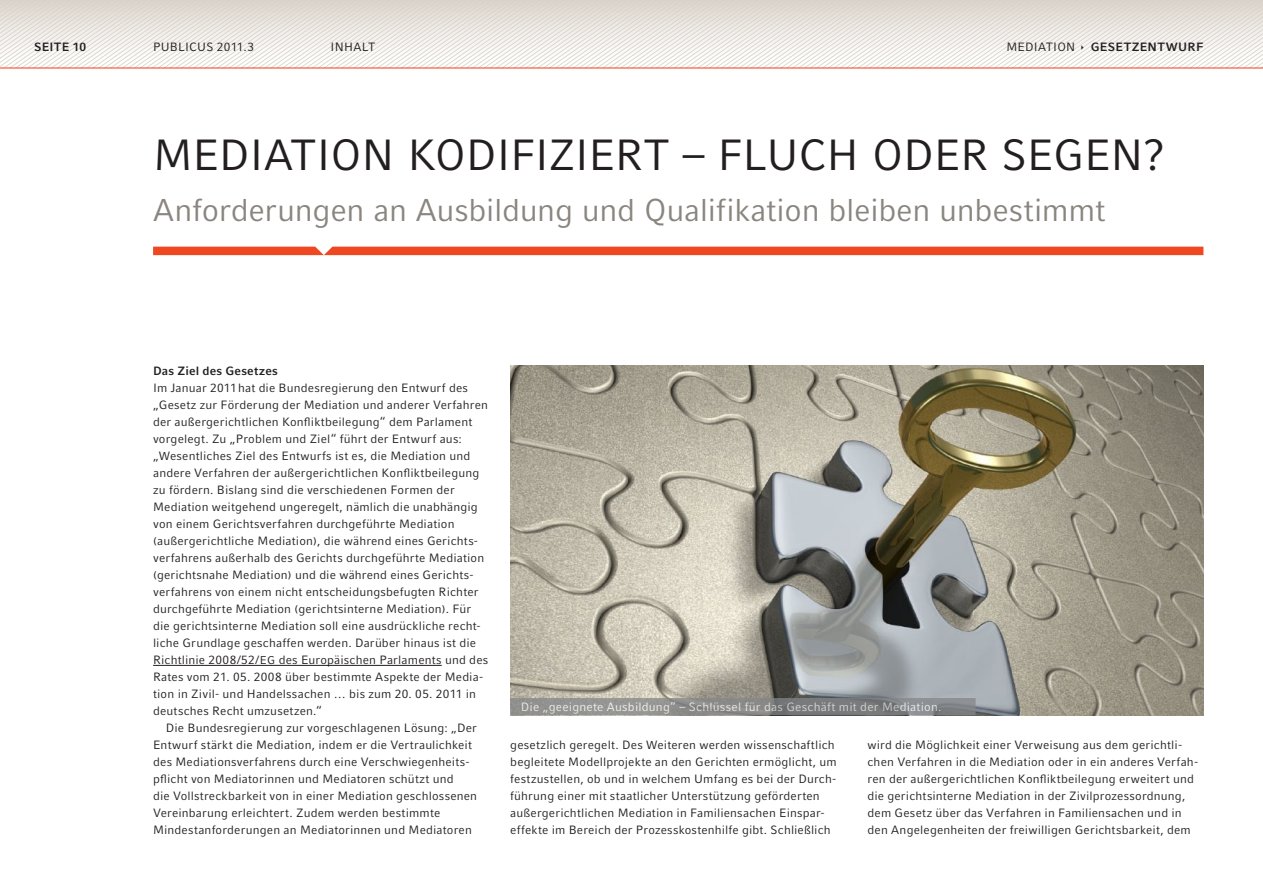
<style>
.page{position:relative;width:1263px;height:893px;background:#fff}
.page>*{position:absolute;margin:0;border:0;box-sizing:border-box;transform-origin:0 0}
.t1{font:43.5px "Compatil Fact LT Pro";letter-spacing:-.01em;color:#231f20}
.t2{font:31.5px "Compatil Fact LT Pro";color:#8a857f}
.t3{font:12px/17.1px "Compatil Fact LT Pro";letter-spacing:.015em;color:#231f20}
.t4{font:12px "Compatil Fact LT Pro";letter-spacing:.015em;color:#fff}
.t5{font:700 12px "Compatil Fact LT Pro";letter-spacing:.025em;color:#231f20}
.s1{font-size:11.25px}
</style>
<div class="page">
<div style="left:153px;top:247px;width:1050px;height:8px;background:#ef4722"></div>
<img style="left:510px;top:366px;width:693px;height:349px">
<hr style="left:0;top:67px;width:1263px;height:2px;background:#ef4722">
<hr style="left:153px;top:665px;width:289px;height:1px;background:#231f20">
<svg style="left:510px;top:698px;width:465px;height:17px;background:#878888"></svg>
<svg style="left:0;top:0;width:1263px;height:68px"></svg>
<p class="t5" style="left:34px;top:40px;width:54px">Seite 10</p>
<p class="t3" style="left:153px;top:38px;width:102px">Publicus 2011.3</p>
<p class="t3" style="left:331px;top:38px;width:46px">I nhalt</p>
<p class="t3" style="left:1006px;top:38px;width:70px">Mediation</p>
<p class="t5" style="left:1091px;top:40px;width:114px">Gesetzentwurf</p>
<h1 class="t1" style="left:153px;top:130px;width:1014px">Mediation kodifiziert – Fluch oder Segen?</h1>
<h2 class="t2" style="left:153px;top:192px;width:954px">Anforderungen an Ausbildung und Qualifikation bleiben unbestimmt</h2>
<p class="t5" style="left:153px;top:363px;width:126px">Das Ziel des Gesetzes</p>
<p class="t3" style="left:153px;top:379px;width:337px">I m Januar 2011hat die Bundesregierung den Entwurf des „Gesetz zur Förderung der Mediation und anderer Verfahren der außergerichtlichen Konfliktbeilegung“ dem Parlament vorgelegt. Zu „Problem und Ziel“ führt der Entwurf aus: „Wesentliches Ziel des Entwurfs ist es, die Mediation und andere Verfahren der außergerichtlichen Konfliktbeilegung zu fördern. Bislang sind die verschiedenen Formen der Mediation weitgehend ungeregelt, nämlich die unabhängig von einem Gerichtsverfahren durchgeführte Mediation <span class="s1">(</span>außergerichtliche Mediation<span class="s1">)</span>, die während eines Gerichts&shy;verfahrens außerhalb des Gerichts durchgeführte Mediation <span class="s1">(</span>gerichtsnahe Mediation<span class="s1">)</span> und die während eines Gerichts&shy;verfahrens von einem nicht entscheidungsbefugten Richter durchgeführte Mediation <span class="s1">(</span>gerichtsinterne Mediation<span class="s1">)</span>. Für die gerichtsinterne Mediation soll eine ausdrückliche recht&shy;liche G rundlage geschaffen werden. Darüber hinaus ist die Richtlinie 2008/52/<span class="s1">EG</span> des Europäischen Parlaments und des Rates vom 21. 05. 2008 über bestimmte Aspekte der Media&shy;tion in Zivil- und Handelssachen … bis zum 20. 05. 2011 in deutsches Recht umzusetzen.“</p>
<p class="t3" style="left:153px;top:719px;width:326px;text-indent:13px">Die Bundesregierung zur vorgeschlagenen Lösung: „Der Entwurf stärkt die Mediation, indem er die Vertraulichkeit des Mediationsverfahrens durch eine Verschwiegenheits&shy;pflicht von Mediatorinnen und Mediatoren schützt und<br>die Vollstreckbarkeit von in einer Mediation geschlossenen Vereinbarung erleichtert. Zudem werden bestimmte Mindestanforderungen an Mediatorinnen und Mediatoren</p>
<p class="t4" style="left:521px;top:700px;width:422px">Die „geeignete Ausbildung“ – Schlüssel für das Geschäft mit der Mediation.</p>
<p class="t3" style="left:510px;top:736px;width:328px">gesetzlich geregelt. Des Weiteren werden wissenschaftlich begleitete Modellprojekte an den Gerichten ermöglicht, um festzustellen, ob und in welchem U mfang es bei der Durch&shy;führung einer mit staatlicher U nterstützung geförderten außergerichtlichen Mediation in Familiensachen Einspar&shy;effekte im Bereich der Prozesskostenhilfe gibt. Schließlich</p>
<p class="t3" style="left:867px;top:736px;width:332px">wird die Möglichkeit einer Verweisung aus dem gerichtli&shy;chen Verfahren in die Mediation oder in ein anderes Verfah&shy;ren der außergerichtlichen Konfliktbeilegung erweitert und die gerichtsinterne Mediation in der Zivilprozessordnung, dem Gesetz über das Verfahren in Familiensachen und in den Angelegenheiten der freiwilligen Gerichtsbarkeit, dem</p>
</div>
